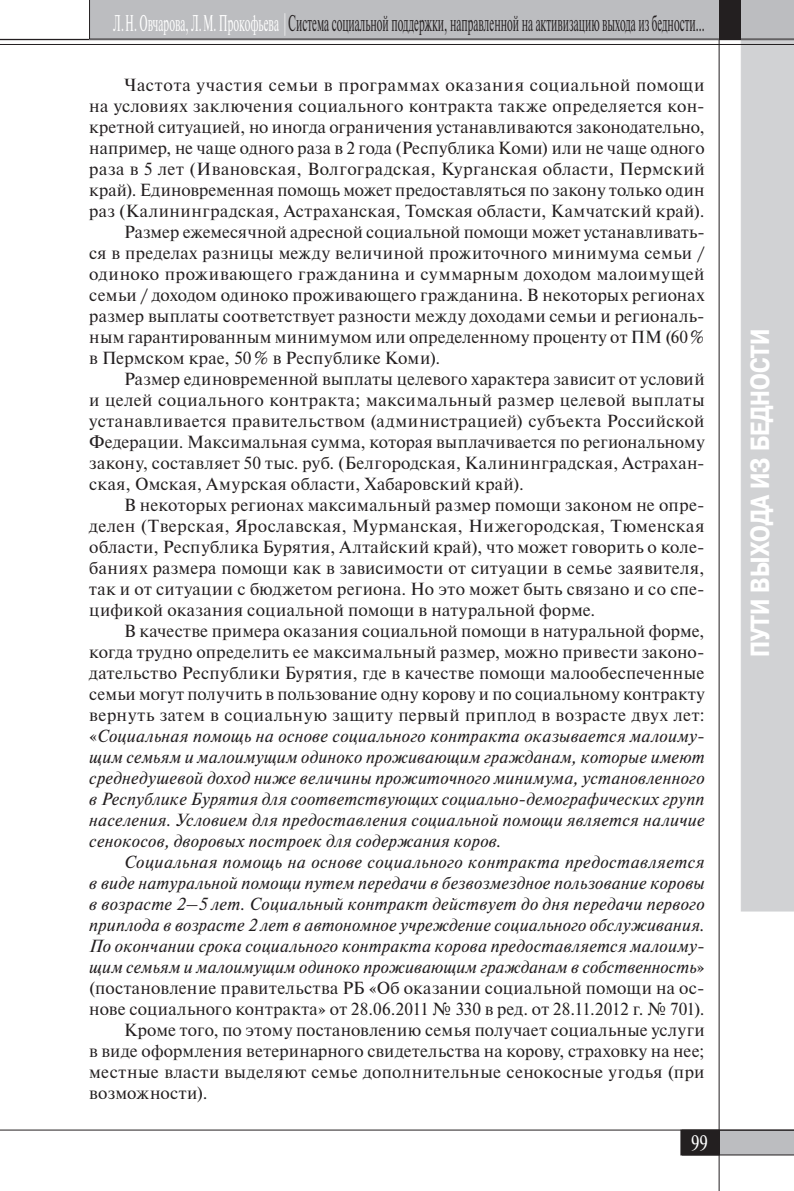
<style>
.page{position:relative;width:794px;height:1191px;background:#fff}
.page>*{position:absolute;margin:0;border:0;box-sizing:border-box;transform-origin:0 0}
.t1{font:700 26.25px "Pragmatica Cond C";color:#fff}
.t2{font:22.75px "Newton";color:#231f20;scale:.47 1}
.t3{font:21px "Newton";color:#fff;scale:.8 1}
.t4{font:17.5px "Newton";letter-spacing:.02em;color:#231f20}
.t5{font:italic 17.5px "Newton";letter-spacing:.015em;color:#231f20}
.t6{font:17.5px "Newton";color:#231f20}
.t7{font:17.5px "Newton";letter-spacing:.04em;color:#231f20}
.s1{color:#fff}
.s2{font-style:normal}
</style>
<div class="page">
<div style="left:741px;top:40px;width:53px;height:871px;background:#d1d2d4"></div>
<svg style="left:719px;top:1130px;width:75px;height:25px"></svg>
<div style="left:681px;top:1130px;width:38px;height:25px;background:#231f20"></div>
<div style="left:680px;top:1130px;width:39px;height:25px;border:1px solid #231f20"></div>
<hr style="left:718px;top:0;width:1px;height:1191px;background:#231f20">
<hr style="left:0;top:1129px;width:794px;height:1px;background:#231f20">
<hr style="left:0;top:39px;width:794px;height:1px;background:#231f20">
<hr style="left:0;top:44px;width:794px;height:1px;background:#231f20">
<div style="left:89px;top:0;width:705px;height:39px;background:#bcbdc0"></div>
<div style="left:719px;top:0;width:22px;height:40px;background:#231f20"></div>
<h2 class="t2" style="left:114px;top:6px;width:1259px"><span class="s1">Л.Н. Овчарова, Л.М. Прокофьева |</span> Система социальной поддержки, направленной на активизацию выхода из бедности...</h2>
<p class="t7" style="left:124px;top:72px;width:582px">Частота участия семьи в программах оказания социальной помощи</p>
<p class="t4" style="left:89px;top:93px;width:617px">на условиях заключения социального контракта также определяется кон-</p>
<p class="t4" style="left:89px;top:114px;width:617px">кретной ситуацией, но иногда ограничения устанавливаются законодательно,</p>
<p class="t4" style="left:89px;top:135px;width:617px">например, не чаще одного раза в 2 года (Республика Коми) или не чаще одного</p>
<p class="t4" style="left:89px;top:156px;width:617px">раза в 5 лет (Ивановская, Волгоградская, Курганская области, Пермский</p>
<p class="t4" style="left:89px;top:177px;width:617px">край). Единовременная помощь может предоставляться по закону только один</p>
<p class="t4" style="left:89px;top:198px;width:617px">раз (Калининградская, Астраханская, Томская области, Камчатский край).</p>
<p class="t6" style="left:124px;top:219px;width:582px">Размер ежемесячной адресной социальной помощи может устанавливать-</p>
<p class="t4" style="left:89px;top:240px;width:617px">ся в пределах разницы между величиной прожиточного минимума семьи /</p>
<p class="t4" style="left:89px;top:261px;width:617px">одиноко проживающего гражданина и суммарным доходом малоимущей</p>
<p class="t4" style="left:89px;top:282px;width:617px">семьи / доходом одиноко проживающего гражданина. В некоторых регионах</p>
<p class="t4" style="left:89px;top:303px;width:617px">размер выплаты соответствует разности между доходами семьи и региональ-</p>
<p class="t4" style="left:89px;top:324px;width:617px">ным гарантированным минимумом или определенному проценту от ПМ (60%</p>
<p class="t4" style="left:89px;top:345px;width:352px">в Пермском крае, 50% в Республике Коми).</p>
<p class="t4" style="left:124px;top:366px;width:582px">Размер единовременной выплаты целевого характера зависит от условий</p>
<p class="t4" style="left:89px;top:387px;width:617px">и целей социального контракта; максимальный размер целевой выплаты</p>
<p class="t4" style="left:89px;top:408px;width:617px">устанавливается правительством (администрацией) субъекта Российской</p>
<p class="t4" style="left:89px;top:429px;width:617px">Федерации. Максимальная сумма, которая выплачивается по региональному</p>
<p class="t4" style="left:89px;top:450px;width:617px">закону, составляет 50 тыс. руб. (Белгородская, Калининградская, Астрахан-</p>
<p class="t4" style="left:89px;top:471px;width:436px">ская, Омская, Амурская области, Хабаровский край).</p>
<p class="t4" style="left:124px;top:492px;width:582px">В некоторых регионах максимальный размер помощи законом не опре-</p>
<p class="t4" style="left:89px;top:513px;width:616px">делен (Тверская, Ярославская, Мурманская, Нижегородская, Тюменская</p>
<p class="t4" style="left:89px;top:534px;width:617px">области, Республика Бурятия, Алтайский край), что может говорить о коле-</p>
<p class="t4" style="left:89px;top:555px;width:617px">баниях размера помощи как в зависимости от ситуации в семье заявителя,</p>
<p class="t4" style="left:89px;top:576px;width:617px">так и от ситуации с бюджетом региона. Но это может быть связано и со спе-</p>
<p class="t4" style="left:89px;top:597px;width:507px">цификой оказания социальной помощи в натуральной форме.</p>
<p class="t4" style="left:124px;top:618px;width:582px">В качестве примера оказания социальной помощи в натуральной форме,</p>
<p class="t4" style="left:89px;top:639px;width:617px">когда трудно определить ее максимальный размер, можно привести законо-</p>
<p class="t4" style="left:89px;top:660px;width:617px">дательство Республики Бурятия, где в качестве помощи малообеспеченные</p>
<p class="t4" style="left:89px;top:681px;width:617px">семьи могут получить в пользование одну корову и по социальному контракту</p>
<p class="t4" style="left:89px;top:702px;width:617px">вернуть затем в социальную защиту первый приплод в возрасте двух лет:</p>
<p class="t5" style="left:89px;top:725px;width:617px"><span class="s2">«</span>Социальная помощь на основе социального контракта оказывается малоиму-</p>
<p class="t5" style="left:89px;top:746px;width:617px">щим семьям и малоимущим одиноко проживающим гражданам, которые имеют</p>
<p class="t5" style="left:89px;top:767px;width:617px">среднедушевой доход ниже величины прожиточного минимума, установленного</p>
<p class="t5" style="left:89px;top:788px;width:617px">в Республике Бурятия для соответствующих социально-демографических групп</p>
<p class="t5" style="left:89px;top:809px;width:617px">населения. Условием для предоставления социальной помощи является наличие</p>
<p class="t5" style="left:89px;top:830px;width:413px">сенокосов, дворовых построек для содержания коров.</p>
<p class="t5" style="left:124px;top:851px;width:582px">Социальная помощь на основе социального контракта предоставляется</p>
<p class="t5" style="left:89px;top:872px;width:617px">в виде натуральной помощи путем передачи в безвозмездное пользование коровы</p>
<p class="t5" style="left:89px;top:893px;width:617px">в возрасте 2–5 лет. Социальный контракт действует до дня передачи первого</p>
<p class="t5" style="left:89px;top:914px;width:617px">приплода в возрасте 2 лет в автономное учреждение социального обслуживания.</p>
<p class="t5" style="left:89px;top:935px;width:617px">По окончании срока социального контракта корова предоставляется малоиму-</p>
<p class="t5" style="left:89px;top:956px;width:617px">щим семьям и малоимущим одиноко проживающим гражданам в собственность<span class="s2">»</span></p>
<p class="t4" style="left:89px;top:975px;width:617px">(постановление правительства РБ «Об оказании социальной помощи на ос-</p>
<p class="t4" style="left:89px;top:996px;width:617px">нове социального контракта» от 28.06.2011 № 330 в ред. от 28.11.2012 г. № 701).</p>
<p class="t4" style="left:124px;top:1017px;width:582px">Кроме того, по этому постановлению семья получает социальные услуги</p>
<p class="t4" style="left:89px;top:1038px;width:617px">в виде оформления ветеринарного свидетельства на корову, страховку на нее;</p>
<p class="t4" style="left:89px;top:1059px;width:617px">местные власти выделяют семье дополнительные сенокосные угодья (при</p>
<p class="t4" style="left:89px;top:1080px;width:120px">возможности).</p>
<p class="t3" style="left:691px;top:1127px;width:23px">99</p>
<h1 class="t1" style="left:745px;top:657px;width:330px;rotate:-90deg">ПУТИ ВЫХОДА ИЗ БЕДНОСТИ</h1>
</div>
